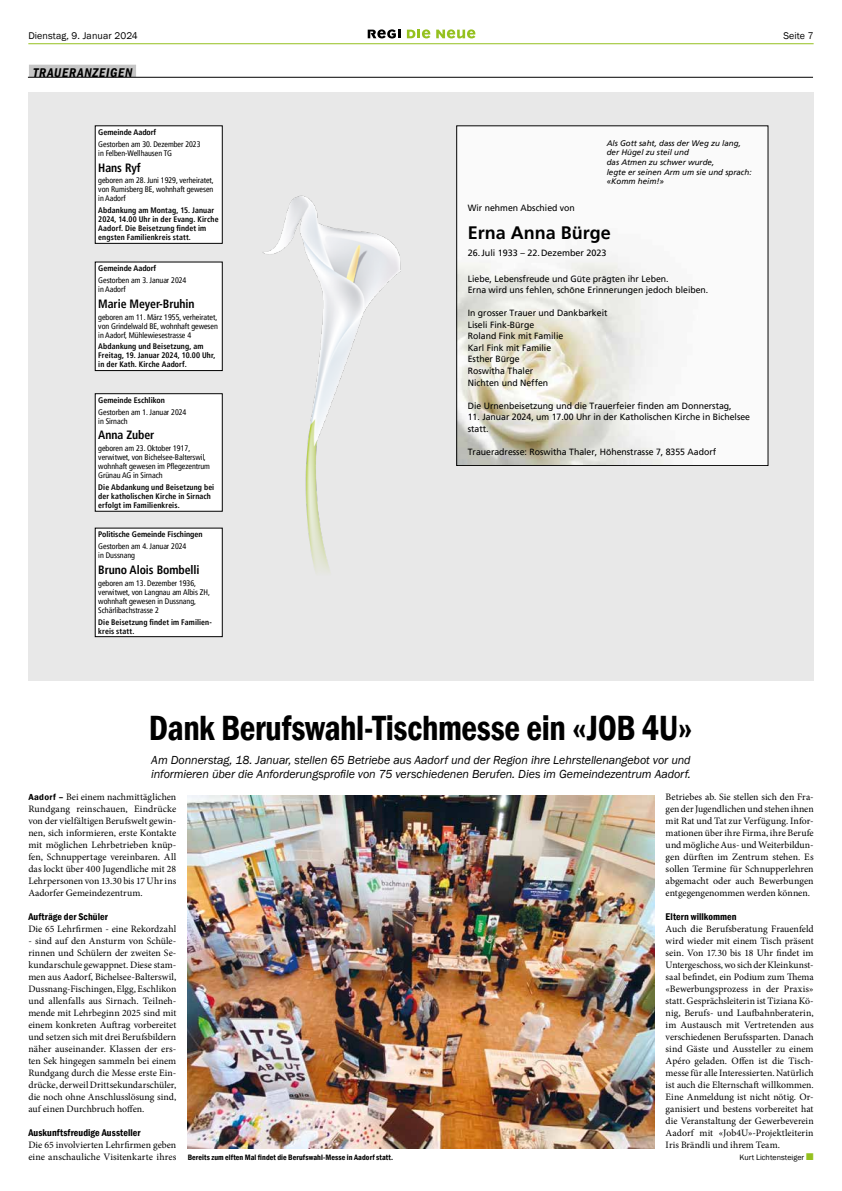
<style>
.page{position:relative;width:842px;height:1191px;background:#fff}
.page>*{position:absolute;margin:0;border:0;box-sizing:border-box;transform-origin:0 0}
.t1{font:600 condensed 36px "Franklin Gothic";letter-spacing:-.01em;color:#000;scale:.95 1}
.t2{font:700 18px "Frutiger LT Pro";color:#000}
.t3{font:13px "Franklin Gothic LT Pro Dm Cn It";letter-spacing:.055em;color:#000}
.t4{font:italic 12px/14px "Franklin Gothic";letter-spacing:-.01em;color:#000}
.t5{font:700 condensed 12px "Frutiger LT Pro";letter-spacing:-.005em;color:#000}
.t6{font:600 condensed 10px "Franklin Gothic";letter-spacing:.005em;color:#000}
.t7{font:10px "Franklin Gothic";letter-spacing:.01em;color:#000}
.t8{font:9.8px/12px "Minion Pro";color:#000;text-align:justify}
.t9{font:9px/11.5px "Frutiger LT Pro";color:#000}
.t10{font:condensed 8px/9px "Frutiger LT Pro";letter-spacing:-.005em;color:#000}
.t11{font:700 condensed 8px/9px "Frutiger LT Pro";letter-spacing:.01em;color:#000}
.t12{font:italic 8px/9.6px "Frutiger LT Pro";color:#000}
.t13{font:600 condensed 8px "Franklin Gothic";letter-spacing:.01em;color:#000}
.t14{font:8px "Franklin Gothic";color:#000}
.s1{font-family:"Franklin Gothic";font-weight:600;font-size:9px}
.s2{color:#95c11f}
</style>
<div class="page">
<hr style="left:28px;top:43px;width:786px;height:1px;background:#95c11f">
<svg style="left:368px;top:29px;width:32px;height:9px"></svg>
<svg style="left:407px;top:29px;width:23px;height:9px"></svg>
<svg style="left:436px;top:29px;width:39px;height:9px"></svg>
<div style="left:28px;top:92px;width:786px;height:588px;background:#e8e8e8"></div>
<div style="left:29px;top:65px;width:107px;height:12px;background:#c6c6c6"></div>
<hr style="left:28px;top:77px;width:785px;height:1px;background:#000">
<div style="left:95px;top:394px;width:127px;height:117px;background:#fff"></div>
<div style="left:95px;top:393px;width:128px;height:118px;border:1px solid #000"></div>
<div style="left:95px;top:126px;width:127px;height:117px;background:#fff"></div>
<div style="left:95px;top:126px;width:128px;height:118px;border:1px solid #000"></div>
<div style="left:95px;top:262px;width:127px;height:108px;background:#fff"></div>
<div style="left:95px;top:262px;width:128px;height:109px;border:1px solid #000"></div>
<img style="left:458px;top:128px;width:308px;height:336px">
<div style="left:456px;top:126px;width:312px;height:340px;border:1px solid #000"></div>
<img style="left:262px;top:195px;width:139px;height:377px">
<img style="left:188px;top:795px;width:466px;height:353px">
<div style="left:95px;top:528px;width:127px;height:108px;background:#fff"></div>
<div style="left:95px;top:528px;width:128px;height:109px;border:1px solid #000"></div>
<p class="t7" style="left:28px;top:29px;width:111px">Dienstag, 9. Januar 2024</p>
<p class="t7" style="left:783px;top:29px;width:32px">Seite 7</p>
<h3 class="t3" style="left:33px;top:65px;width:101px">TRAUERANZEIGEN</h3>
<p class="t11" style="left:98px;top:128px;width:59px">Gemeinde Aadorf</p>
<p class="t10" style="left:98px;top:139px;width:104px">Gestorben am 30. Dezember 2023 in Felben-Wellhausen TG</p>
<p class="t5" style="left:98px;top:160px;width:44px">Hans Ryf</p>
<p class="t10" style="left:98px;top:176px;width:117px;text-align:justify">geboren am 28. Juni 1929, verheiratet, von Rumisberg BE, wohnhaft gewesen in Aadorf</p>
<p class="t11" style="left:98px;top:206px;width:122px">Abdankung am Montag, 15. Januar<br>2024, 14.00 Uhr in der Evang. Kirche<br>Aadorf. Die Beisetzung findet im engsten Familienkreis statt.</p>
<p class="t11" style="left:98px;top:264px;width:59px">Gemeinde Aadorf</p>
<p class="t10" style="left:98px;top:276px;width:90px">Gestorben am 3. Januar 2024 in Aadorf</p>
<p class="t5" style="left:98px;top:296px;width:98px">Marie Meyer-Bruhin</p>
<p class="t10" style="left:98px;top:312px;width:121px;text-align:justify">geboren am 11. März 1955, verheiratet, von Grindelwald BE, wohnhaft gewesen in Aadorf, Mühlewiesestrasse 4</p>
<p class="t11" style="left:98px;top:342px;width:119px">Abdankung und Beisetzung, am<br>Freitag, 19. Januar 2024, 10.00 Uhr, in der Kath. Kirche Aadorf.</p>
<p class="t11" style="left:98px;top:395px;width:68px">Gemeinde Eschlikon</p>
<p class="t10" style="left:98px;top:407px;width:90px">Gestorben am 1. Januar 2024 in Sirnach</p>
<p class="t5" style="left:98px;top:428px;width:58px">Anna Zuber</p>
<p class="t10" style="left:98px;top:444px;width:113px">geboren am 23. Oktober 1917, verwitwet, von Bichelsee-Balterswil, wohnhaft gewesen im Pflegezentrum<br>Grünau AG in Sirnach</p>
<p class="t11" style="left:98px;top:483px;width:118px">Die Abdankung und Beisetzung bei der katholischen Kirche in Sirnach erfolgt im Familienkreis.</p>
<p class="t11" style="left:98px;top:530px;width:106px">Politische Gemeinde Fischingen</p>
<p class="t10" style="left:98px;top:542px;width:90px">Gestorben am 4. Januar 2024 in Dussnang</p>
<p class="t5" style="left:98px;top:562px;width:103px">Bruno Alois Bombelli</p>
<p class="t10" style="left:98px;top:578px;width:113px">geboren am 13. Dezember 1936, verwitwet, von Langnau am Albis ZH, wohnhaft gewesen in Dussnang,<br>Schärlibachstrasse 2</p>
<p class="t11" style="left:98px;top:617px;width:115px">Die Beisetzung findet im Familien&shy;kreis statt.</p>
<p class="t12" style="left:607px;top:138px;width:146px">Als Gott saht, dass der Weg zu lang, der Hügel zu steil und<br>das Atmen zu schwer wurde,<br>legte er seinen Arm um sie und sprach: «Komm heim!»</p>
<p class="t9" style="left:468px;top:202px;width:109px">Wir nehmen Abschied von</p>
<h2 class="t2" style="left:468px;top:222px;width:145px">Erna Anna Bürge</h2>
<p class="t9" style="left:468px;top:247px;width:140px">26.Juli 1933 – 22.Dezember 2023</p>
<p class="t9" style="left:468px;top:273px;width:242px">Liebe, Lebensfreude und Güte prägten ihr Leben.<br>Erna wird uns fehlen, schöne Erinnerungen jedoch bleiben.</p>
<p class="t9" style="left:468px;top:308px;width:141px">In grosser Trauer und Dankbarkeit<br>Liseli Fink-Bürge<br>Roland Fink mit Familie<br>Karl Fink mit Familie<br>Esther Bürge<br>Roswitha Thaler<br>Nichten und Neffen</p>
<p class="t9" style="left:468px;top:400px;width:265px">Die Urnenbeisetzung und die Trauerfeier finden am Donnerstag,</p>
<p class="t9" style="left:468px;top:411px;width:284px">11. Januar 2024, um 17.00 Uhr in der Katholischen Kirche in Bichelsee statt.</p>
<p class="t9" style="left:468px;top:446px;width:250px">Traueradresse: Roswitha Thaler, Höhenstrasse 7, 8355 Aadorf</p>
<h1 class="t1" style="left:149px;top:704px;width:574px">Dank Berufswahl-Tischmesse ein «JOB 4U»</h1>
<p class="t4" style="left:151px;top:753px;width:541px">Am Donnerstag, 18. Januar, stellen 65 Betriebe aus Aadorf und der Region ihre Lehrstellenangebot vor und informieren über die Anforderungsprofile von 75 verschiedenen Berufen. Dies im Gemeindezentrum Aadorf.</p>
<p class="t8" style="left:28px;top:791px;width:149px"><span class="s1">Aadorf –</span> Bei einem nachmittäglichen Rundgang reinschauen, Eindrücke von der vielfältigen Berufswelt gewin&shy;nen, sich informieren, erste Kontakte mit möglichen Lehrbetrieben knüp&shy;fen, Schnuppertage vereinbaren. All das lockt über 400 Jugendliche mit 28<br>Lehrpersonen von 13.30 bis 17 Uhr ins Aadorfer Gemeindezentrum.</p>
<p class="t6" style="left:28px;top:910px;width:81px">Aufträge der Schüler</p>
<p class="t8" style="left:28px;top:923px;width:149px">Die 65 Lehrfirmen - eine Rekordzahl</p>
<p class="t8" style="left:28px;top:935px;width:149px">- sind auf den Ansturm von Schüle&shy;rinnen und Schülern der zweiten Se&shy;kundarschule gewappnet. Diese stam&shy;men aus Aadorf, Bichelsee-Balterswil, Dussnang-Fischingen, Elgg, Eschlikon und allenfalls aus Sirnach. Teilneh&shy;mende mit Lehrbeginn 2025 sind mit einem konkreten Auftrag vorbereitet und setzen sich mit drei Berufsbildern näher auseinander. Klassen der ers&shy;ten Sek hingegen sammeln bei einem Rundgang durch die Messe erste Ein&shy;drücke, derweil Drittsekundarschüler, die noch ohne Anschlusslösung sind, auf einen Durchbruch hoffen.</p>
<p class="t6" style="left:28px;top:1126px;width:114px">Auskunftsfreudige Aussteller</p>
<p class="t8" style="left:28px;top:1139px;width:149px">Die 65 involvierten Lehrfirmen geben eine anschauliche Visitenkarte ihres</p>
<p class="t8" style="left:666px;top:791px;width:149px">Betriebes ab. Sie stellen sich den Fra&shy;gen der Jugendlichen und stehen ihnen mit Rat und Tat zur Verfügung. Infor&shy;mationen über ihre Firma, ihre Berufe und mögliche Aus- und Weiterbildun&shy;gen dürften im Zentrum stehen. Es sollen Termine für Schnupperlehren abgemacht oder auch Bewerbungen entgegengenommen werden können.</p>
<p class="t6" style="left:666px;top:910px;width:73px">Eltern willkommen</p>
<p class="t8" style="left:666px;top:923px;width:149px">Auch die Berufsberatung Frauenfeld wird wieder mit einem Tisch präsent sein. Von 17.30 bis 18 Uhr findet im Untergeschoss, wo sich der Kleinkunst&shy;saal befindet, ein Podium zum Thema «Bewerbungsprozess in der Praxis» statt. Gesprächsleiterin ist Tiziana Kö&shy;nig, Berufs- und Laufbahnberaterin, im Austausch mit Vertretenden aus verschiedenen Berufssparten. Danach sind Gäste und Aussteller zu einem Apéro geladen. Offen ist die Tisch&shy;messe für alle Interessierten. Natürlich ist auch die Elternschaft willkommen.<br>Eine Anmeldung ist nicht nötig. Or&shy;ganisiert und bestens vorbereitet hat die Veranstaltung der Gewerbeverein Aadorf mit «Job4U»-Projektleiterin Iris Brändli und ihrem Team.</p>
<p class="t13" style="left:188px;top:1152px;width:207px">Bereits zum elften Mal findet die Berufswahl-Messe in Aadorf statt.</p>
<p class="t14" style="left:739px;top:1152px;width:76px">Kurt Lichtensteiger <span class="s2">■</span></p>
</div>
